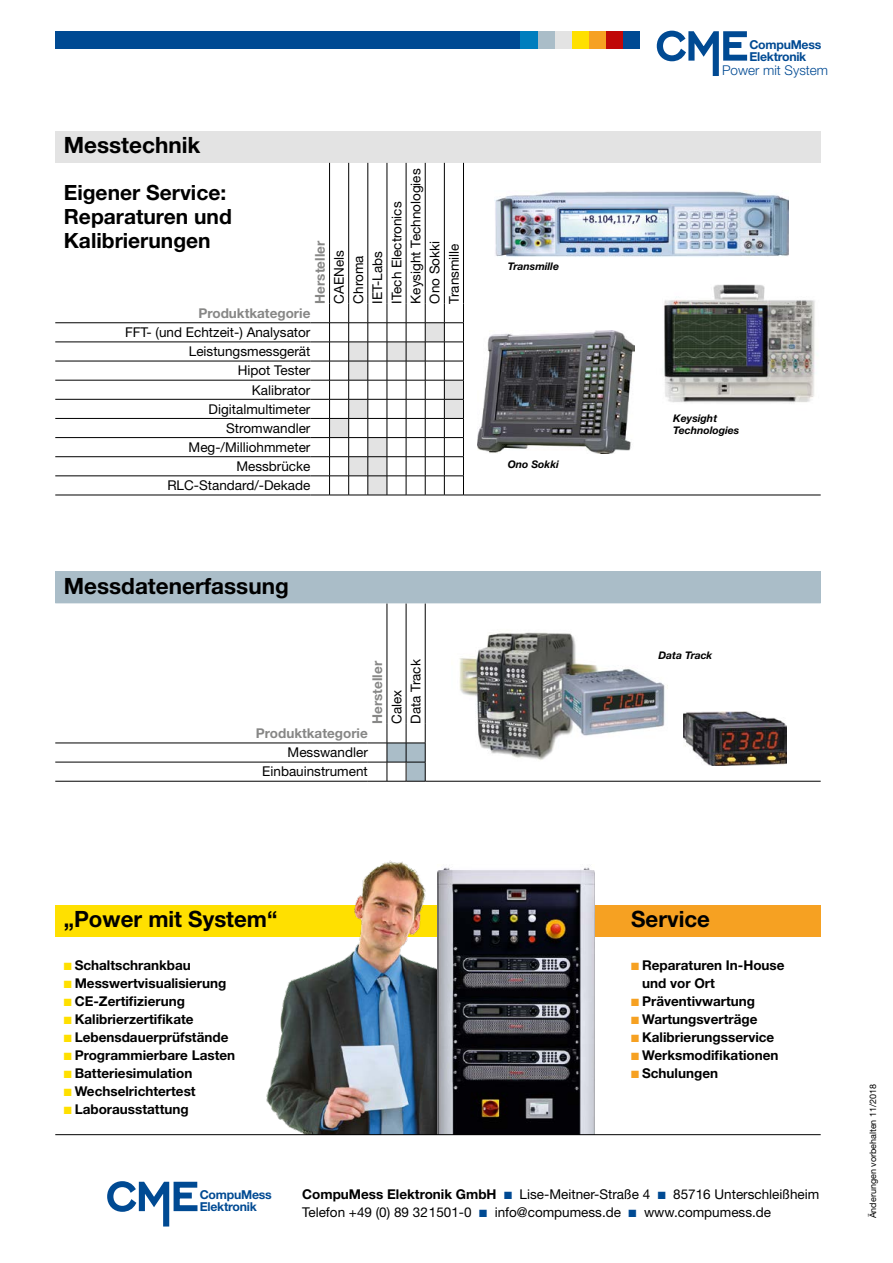
<style>
.page{position:relative;width:893px;height:1263px;background:#fff}
.page>*{position:absolute;margin:0;border:0;box-sizing:border-box;transform-origin:0 0}
.t1{font:700 22.5px "Helvetica Neue LT Pro";color:#000}
.t2{font:700 21px/24px "Helvetica Neue LT Pro";color:#000}
.t3{font:13.5px/19.2px "Helvetica Neue LT Pro";color:#000}
.t4{font:700 13.5px/18px "Helvetica Neue LT Pro";color:#000}
.t5{font:700 13.5px "Helvetica Neue LT Pro";color:#878786}
.t6{font:300 13.5px "Helvetica Neue LT Pro";color:#004a93}
.t7{font:700 12.3px/11.9px "Helvetica Neue LT Pro";letter-spacing:-.02em;color:#004a93}
.t8{font:italic 700 10.5px/12px "Helvetica Neue LT Pro";color:#000}
.t9{font:9px "Helvetica Neue LT Pro";color:#000}
.s1{color:#ffe000}
.s2{color:#f6a122}
.s3{font-weight:700}
.s4{color:#004a93}
</style>
<div class="page">
<div style="left:55px;top:32px;width:585px;height:17px;background:#004a93"></div>
<div style="left:606px;top:32px;width:17px;height:17px;background:#c00808"></div>
<div style="left:589px;top:32px;width:17px;height:17px;background:#f6a122"></div>
<div style="left:572px;top:32px;width:17px;height:17px;background:#ffe000"></div>
<div style="left:555px;top:32px;width:17px;height:17px;background:#e3e3e3"></div>
<div style="left:538px;top:32px;width:17px;height:17px;background:#aabdc8"></div>
<div style="left:521px;top:32px;width:17px;height:17px;background:#007ebe"></div>
<svg style="left:656px;top:30px;width:92px;height:46px"></svg>
<img style="left:459px;top:632px;width:209px;height:128px">
<div style="left:55px;top:131px;width:766px;height:31px;background:#e3e3e3"></div>
<div style="left:55px;top:571px;width:766px;height:32px;background:#aabdc8"></div>
<hr style="left:329px;top:163px;width:1px;height:141px;background:#000">
<hr style="left:348px;top:163px;width:1px;height:141px;background:#000">
<hr style="left:368px;top:163px;width:1px;height:141px;background:#000">
<hr style="left:387px;top:163px;width:1px;height:141px;background:#000">
<hr style="left:406px;top:163px;width:1px;height:141px;background:#000">
<hr style="left:425px;top:163px;width:1px;height:141px;background:#000">
<hr style="left:444px;top:163px;width:1px;height:141px;background:#000">
<hr style="left:55px;top:342px;width:255px;height:1px;background:#000">
<hr style="left:55px;top:361px;width:255px;height:1px;background:#000">
<hr style="left:55px;top:380px;width:255px;height:1px;background:#000">
<hr style="left:55px;top:399px;width:255px;height:1px;background:#000">
<hr style="left:55px;top:418px;width:255px;height:1px;background:#000">
<hr style="left:55px;top:437px;width:255px;height:1px;background:#000">
<hr style="left:55px;top:456px;width:255px;height:1px;background:#000">
<hr style="left:55px;top:476px;width:255px;height:1px;background:#000">
<hr style="left:55px;top:322px;width:255px;height:1px;background:#000">
<hr style="left:463px;top:163px;width:1px;height:141px;background:#000">
<hr style="left:55px;top:161px;width:255px;height:2px;background:#e3e3e3">
<hr style="left:310px;top:161px;width:20px;height:2px;background:#e3e3e3">
<svg style="left:330px;top:162px;width:133px;height:1px"></svg>
<hr style="left:463px;top:161px;width:358px;height:2px;background:#e3e3e3">
<hr style="left:463px;top:495px;width:358px;height:1px;background:#000">
<hr style="left:55px;top:495px;width:255px;height:1px;background:#000">
<svg style="left:310px;top:304px;width:154px;height:192px"></svg>
<hr style="left:55px;top:743px;width:313px;height:1px;background:#000">
<hr style="left:55px;top:762px;width:313px;height:1px;background:#000">
<hr style="left:55px;top:781px;width:313px;height:1px;background:#000">
<hr style="left:387px;top:603px;width:1px;height:121px;background:#000">
<hr style="left:406px;top:603px;width:1px;height:121px;background:#000">
<hr style="left:425px;top:603px;width:1px;height:121px;background:#000">
<svg style="left:368px;top:724px;width:58px;height:58px"></svg>
<hr style="left:425px;top:781px;width:396px;height:1px;background:#000">
<div style="left:55px;top:905px;width:416px;height:32px;background:#ffe000"></div>
<div style="left:580px;top:905px;width:241px;height:32px;background:#f6a122"></div>
<img style="left:267px;top:861px;width:170px;height:273px">
<img style="left:437px;top:867px;width:158px;height:267px">
<svg style="left:107px;top:1181px;width:91px;height:46px"></svg>
<hr style="left:55px;top:1134px;width:766px;height:1px;background:#000">
<img style="left:478px;top:330px;width:157px;height:124px">
<img style="left:495px;top:190px;width:293px;height:67px">
<img style="left:664px;top:284px;width:151px;height:119px">
<img style="left:683px;top:711px;width:104px;height:54px">
<h1 class="t1" style="left:64px;top:131px;width:138px">Messtechnik</h1>
<h2 class="t2" style="left:64px;top:180px;width:170px">Eigener Service:<br>Reparaturen und<br>Kalibrierungen</h2>
<p class="t5" style="left:312px;top:304px;width:64px;rotate:-90deg">Hersteller</p>
<p class="t5" style="left:198px;top:305px;width:113px">Produktkategorie</p>
<p class="t3" style="left:125px;top:323px;width:187px;text-align:right">FFT- (und Echtzeit-) Analysator<br>Leistungsmessgerät<br>Hipot Tester<br>Kalibrator<br>Digitalmultimeter<br>Stromwandler<br>Meg-/Milliohmmeter<br>Messbrücke<br>RLC-Standard/-Dekade</p>
<p class="t3" style="left:329px;top:304px;width:137px;rotate:-90deg">CAENels<br>Chroma<br>IET-Labs<br>ITech Electronics<br>Keysight Technologies<br>Ono Sokki<br>Transmille</p>
<h1 class="t1" style="left:64px;top:572px;width:227px">Messdatenerfassung</h1>
<p class="t5" style="left:369px;top:724px;width:64px;rotate:-90deg">Hersteller</p>
<p class="t3" style="left:387px;top:724px;width:66px;rotate:-90deg">Calex<br>Data Track</p>
<p class="t5" style="left:256px;top:725px;width:113px">Produktkategorie</p>
<p class="t3" style="left:262px;top:743px;width:107px;text-align:right">Messwandler<br>Einbauinstrument</p>
<p class="t8" style="left:508px;top:260px;width:53px">Transmille</p>
<p class="t8" style="left:508px;top:458px;width:53px">Ono Sokki</p>
<p class="t7" style="left:749px;top:38px;width:74px">CompuMess<br>Elektronik</p>
<p class="t6" style="left:722px;top:62px;width:108px">Power mit System</p>
<p class="t8" style="left:673px;top:412px;width:68px">Keysight<br>Technologies</p>
<p class="t8" style="left:658px;top:649px;width:56px">Data Track</p>
<h1 class="t1" style="left:64px;top:905px;width:215px">„Power mit System“</h1>
<h1 class="t1" style="left:631px;top:905px;width:80px">Service</h1>
<p class="t4" style="left:64px;top:956px;width:129px"><span class="s1">■</span> Schaltschrankbau</p>
<p class="t4" style="left:64px;top:974px;width:164px"><span class="s1">■</span> Messwertvisualisierung</p>
<p class="t4" style="left:64px;top:992px;width:123px"><span class="s1">■</span> CE-Zertifizierung</p>
<p class="t4" style="left:64px;top:1010px;width:131px"><span class="s1">■</span> Kalibrierzertifikate</p>
<p class="t4" style="left:64px;top:1028px;width:166px"><span class="s1">■</span> Lebensdauerprüfstände</p>
<p class="t4" style="left:64px;top:1046px;width:173px"><span class="s1">■</span> Programmierbare Lasten</p>
<p class="t4" style="left:64px;top:1064px;width:130px"><span class="s1">■</span> Batteriesimulation</p>
<p class="t4" style="left:64px;top:1082px;width:133px"><span class="s1">■</span> Wechselrichtertest</p>
<p class="t4" style="left:64px;top:1100px;width:126px"><span class="s1">■</span> Laborausstattung</p>
<p class="t4" style="left:642px;top:956px;width:144px;text-indent:-11px"><span class="s2">■</span> Reparaturen In-House und vor Ort</p>
<p class="t4" style="left:631px;top:992px;width:125px"><span class="s2">■</span> Präventivwartung</p>
<p class="t4" style="left:631px;top:1010px;width:128px"><span class="s2">■</span> Wartungsverträge</p>
<p class="t4" style="left:631px;top:1028px;width:145px"><span class="s2">■</span> Kalibrierungsservice</p>
<p class="t4" style="left:631px;top:1046px;width:149px"><span class="s2">■</span> Werksmodifikationen</p>
<p class="t4" style="left:631px;top:1064px;width:88px"><span class="s2">■</span> Schulungen</p>
<p class="t7" style="left:200px;top:1189px;width:74px">CompuMess<br>Elektronik</p>
<p class="t3" style="left:302px;top:1185px;width:519px;line-height:18px"><span class="s3">CompuMess Elektronik GmbH</span> <span class="s4">■</span> Lise-Meitner-Straße 4 <span class="s4">■</span> 85716 Unterschleißheim<br>Telefon +49 (0) 89 321501-0 <span class="s4">■</span> info@compumess.de <span class="s4">■</span> www.compumess.de</p>
<p class="t9" style="left:867px;top:1218px;width:136px;rotate:-90deg">Änderungen vorbehalten 11/2018</p>
</div>
